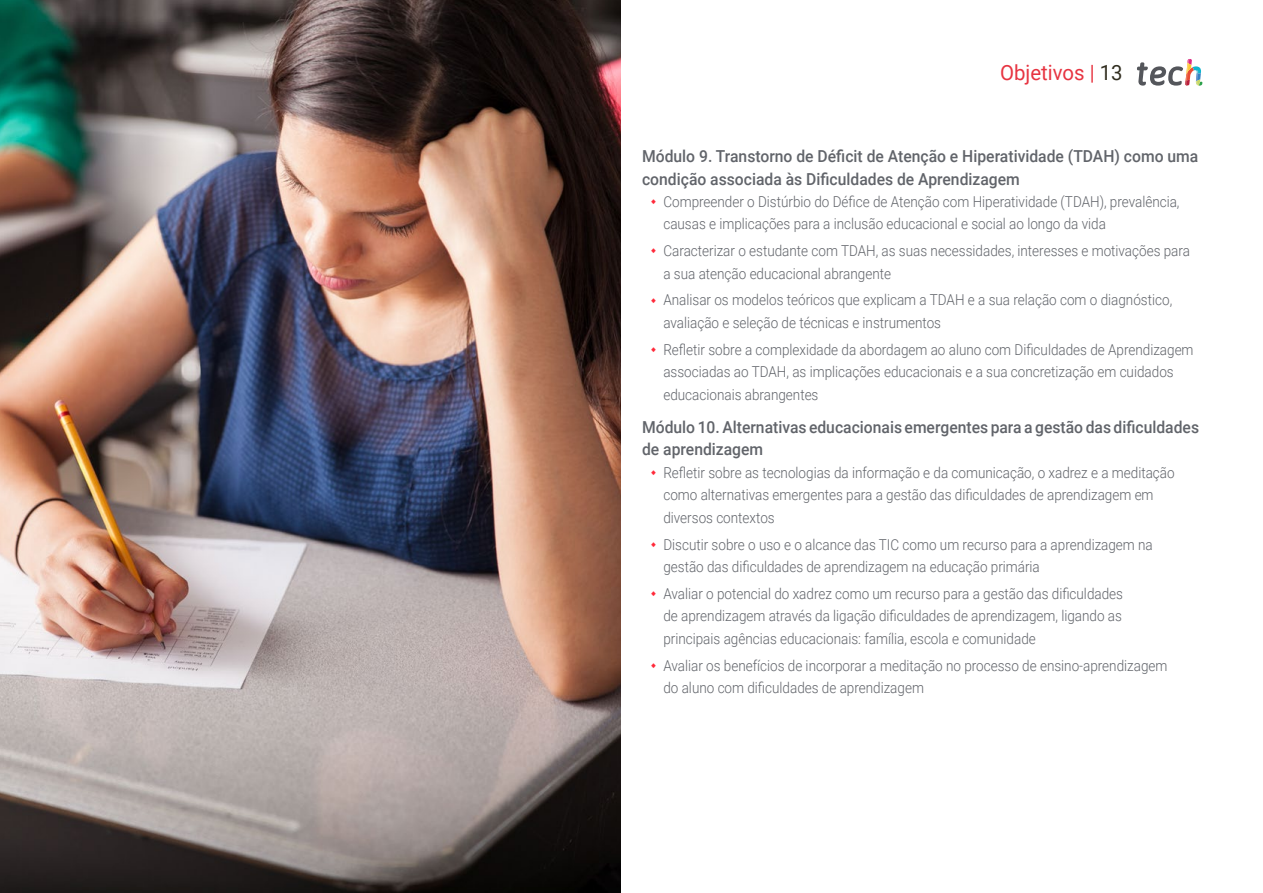
<style>
.page{position:relative;width:1263px;height:893px;background:#fff}
.page>*{position:absolute;margin:0;border:0;box-sizing:border-box;transform-origin:0 0}
.t1{font:21px "Roboto";color:#e73441}
.t2{font:500 16.5px/22.5px "Roboto";color:#61646a;scale:.95 1}
.t3{font:300 15px/22.5px "Roboto";color:#61646a;scale:.9 1}
.s1{color:#312e20}
</style>
<div class="page">
<img style="left:0;top:0;width:621px;height:893px">
<svg style="left:1137px;top:59px;width:65px;height:27px"></svg>
<h1 class="t1" style="left:1000px;top:57px;width:124px">Objetivos | <span class="s1">13</span></h1>
<p class="t2" style="left:642px;top:144px;width:587px">Módulo 9. Transtorno de Déficit de Atenção e Hiperatividade (TDAH) como uma condição associada às Dificuldades de Aprendizagem</p>
<p class="t3" style="left:663px;top:190px;width:575px">Compreender o Distúrbio do Défice de Atenção com Hiperatividade (TDAH), prevalência, causas e implicações para a inclusão educacional e social ao longo da vida</p>
<p class="t3" style="left:663px;top:239px;width:587px">Caracterizar o estudante com TDAH, as suas necessidades, interesses e motivações para a sua atenção educacional abrangente</p>
<p class="t3" style="left:663px;top:288px;width:567px">Analisar os modelos teóricos que explicam a TDAH e a sua relação com o diagnóstico, avaliação e seleção de técnicas e instrumentos</p>
<p class="t3" style="left:663px;top:338px;width:591px">Refletir sobre a complexidade da abordagem ao aluno com Dificuldades de Aprendizagem associadas ao TDAH, as implicações educacionais e a sua concretização em cuidados educacionais abrangentes</p>
<p class="t2" style="left:642px;top:415px;width:588px">Módulo 10. Alternativas educacionais emergentes para a gestão das dificuldades de aprendizagem</p>
<p class="t3" style="left:663px;top:461px;width:570px">Refletir sobre as tecnologias da informação e da comunicação, o xadrez e a meditação como alternativas emergentes para a gestão das dificuldades de aprendizagem em diversos contextos</p>
<p class="t3" style="left:663px;top:532px;width:545px">Discutir sobre o uso e o alcance das TIC como um recurso para a aprendizagem na gestão das dificuldades de aprendizagem na educação primária</p>
<p class="t3" style="left:663px;top:582px;width:512px;text-align:justify">Avaliar o potencial do xadrez como um recurso para a gestão das dificuldades de aprendizagem através da ligação dificuldades de aprendizagem, ligando as principais agências educacionais: família, escola e comunidade</p>
<p class="t3" style="left:663px;top:653px;width:561px">Avaliar os benefícios de incorporar a meditação no processo de ensino-aprendizagem do aluno com dificuldades de aprendizagem</p>
</div>
